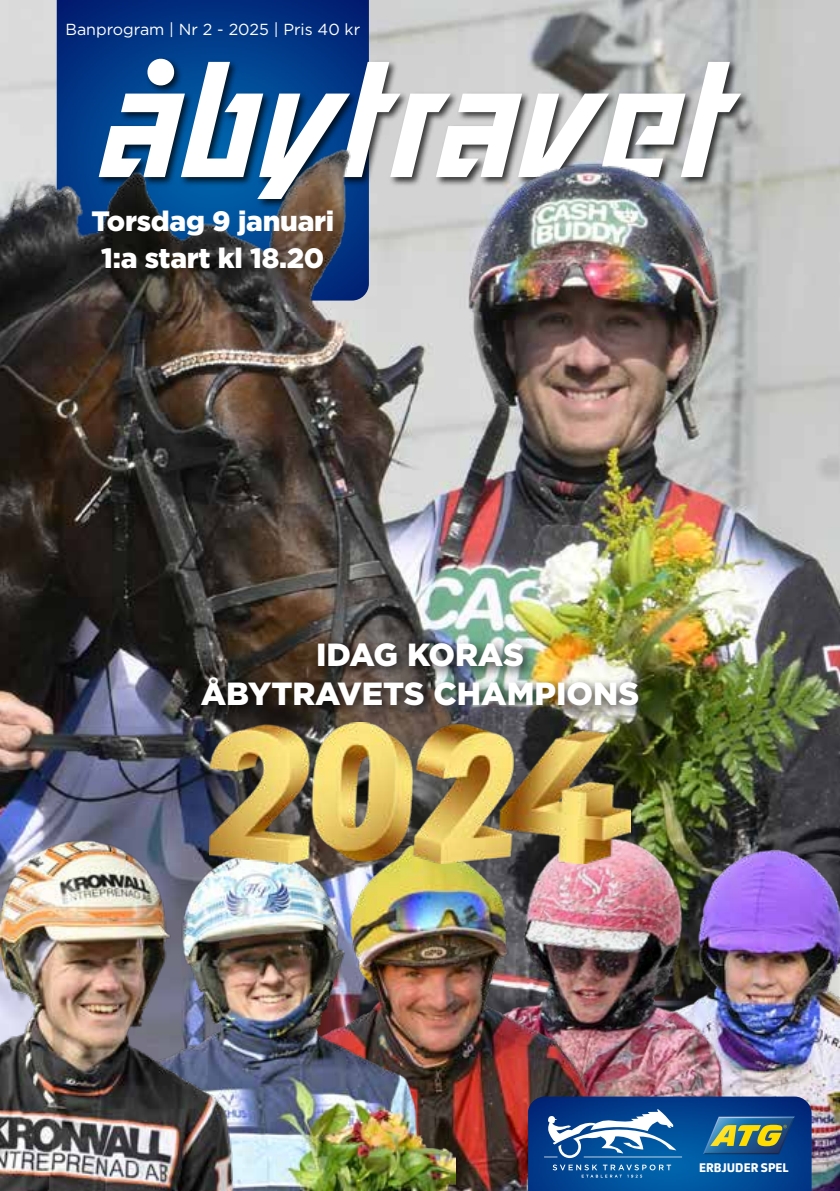
<style>
.page{position:relative;width:840px;height:1191px;background:#fff}
.page>*{position:absolute;margin:0;border:0;box-sizing:border-box;transform-origin:0 0}
.t1{font:900 32px/38.4px "Gotham";color:#fff;text-align:center}
.t2{font:900 28px/36px "Gotham";letter-spacing:-.01em;color:#fff;text-align:center}
.t3{font:16px "Gotham";color:#fff}
.t4{font:800 12px "ATG Text";color:#fff}
</style>
<div class="page">
<img style="left:0;top:0;width:839px;height:843px">
<img style="left:791px;top:843px;width:48px;height:348px">
<img style="left:587px;top:796px;width:204px;height:300px">
<img style="left:455px;top:863px;width:132px;height:328px">
<img style="left:46px;top:811px;width:409px;height:380px">
<img style="left:0;top:821px;width:236px;height:370px">
<img style="left:57px;top:0;width:312px;height:119px">
<img style="left:527px;top:1096px;width:284px;height:95px">
<svg style="left:702px;top:1116px;width:92px;height:38px;background:#587d73"></svg>
<svg style="left:552px;top:1164px;width:118px;height:13px;background:#266dad"></svg>
<svg style="left:543px;top:1108px;width:138px;height:50px"></svg>
<div style="left:97px;top:57px;width:653px;height:152px;background:#000;opacity:.75"></div>
<svg style="left:99px;top:59px;width:641px;height:60px"></svg>
<div style="left:195px;top:637px;width:457px;height:82px;background:#000;opacity:.75"></div>
<img style="left:209px;top:722px;width:421px;height:141px">
<img style="left:0;top:119px;width:839px;height:193px">
<p class="t3" style="left:65px;top:19px;width:296px">Banprogram | Nr 2 - 2025 | Pris 40 kr</p>
<p class="t2" style="left:91px;top:203px;width:244px">Torsdag 9 januari<br>1:a start kl 18.20</p>
<p class="t1" style="left:201px;top:635px;width:439px">IDAG KORAS<br>ÅBYTRAVETS CHAMPIONS</p>
<p class="t4" style="left:698px;top:1160px;width:91px">ERBJUDER SPEL</p>
</div>
